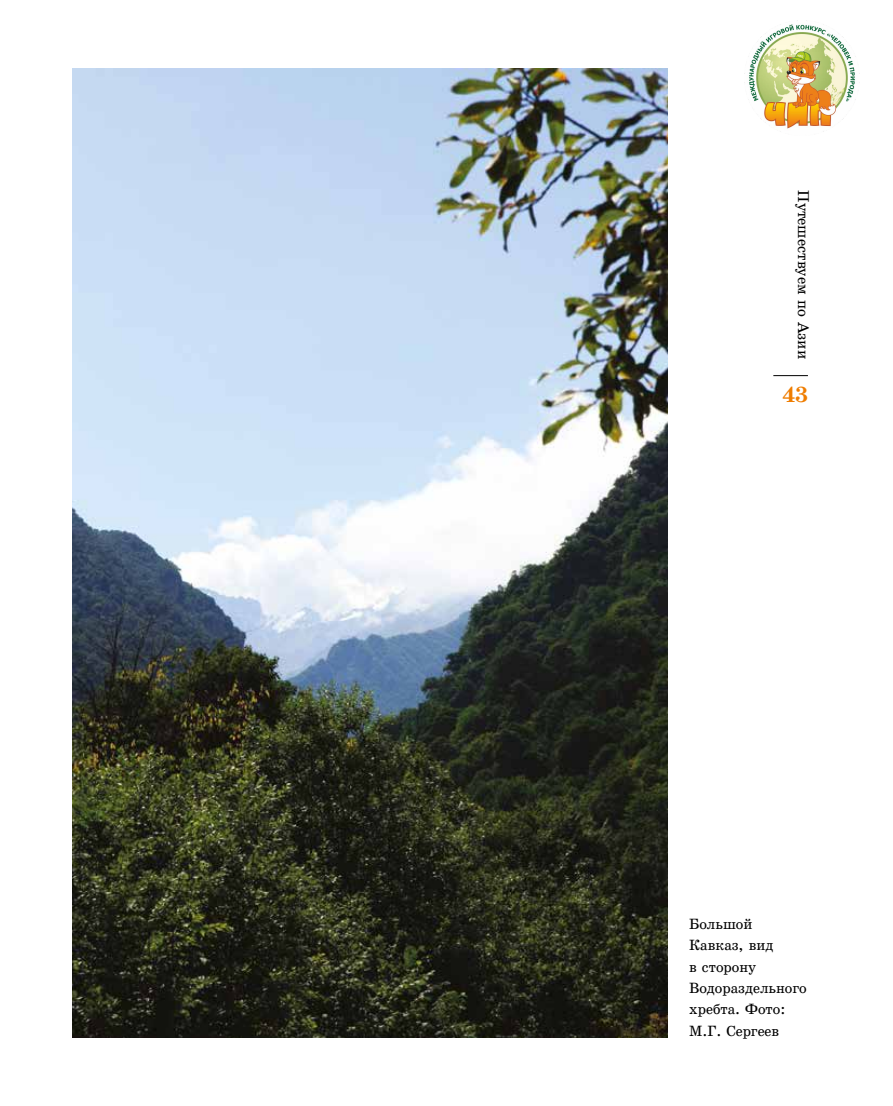
<style>
.page{position:relative;width:893px;height:1106px;background:#fff}
.page>*{position:absolute;margin:0;border:0;box-sizing:border-box;transform-origin:0 0}
.t1{font:700 21px "School";color:#ef7d00}
.t2{font:15px "School Plain";color:#000}
.t3{font:14.25px/21.3px "School Plain";color:#000}
</style>
<div class="page">
<hr style="left:773px;top:375px;width:35px;height:1px;background:#000">
<img style="left:72px;top:68px;width:596px;height:969px">
<img style="left:749px;top:20px;width:107px;height:112px">
<p class="t2" style="left:812px;top:190px;width:170px;rotate:90deg">Путешествуем по Азии</p>
<h1 class="t1" style="left:782px;top:381px;width:27px">43</h1>
<p class="t3" style="left:689px;top:913px;width:119px">Большой<br>Кавказ, вид<br>в сторону<br>Водораздельного хребта. Фото:<br>М.Г. Сергеев</p>
</div>
